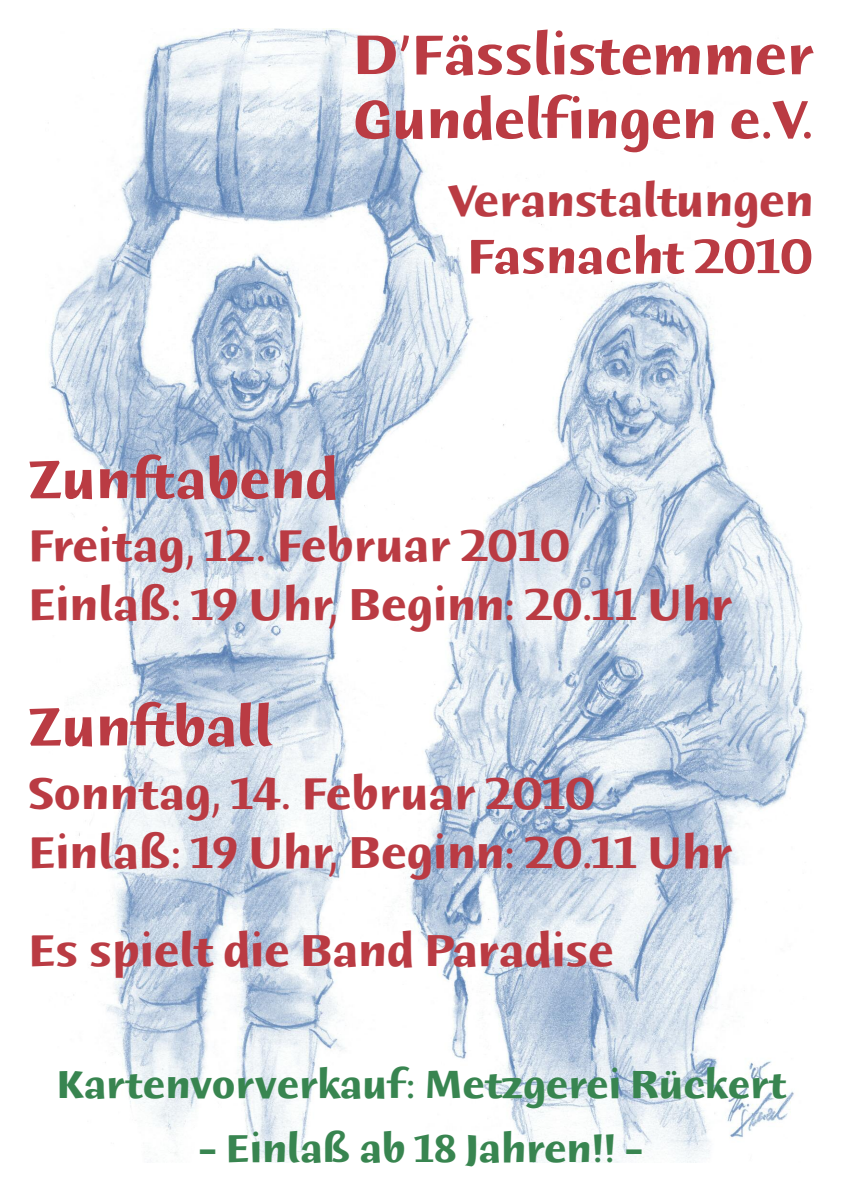
<style>
.page{position:relative;width:842px;height:1191px;background:#fff}
.page>*{position:absolute;margin:0;border:0;box-sizing:border-box;transform-origin:0 0}
.t1{font:700 60px "Humana Sans ITC";color:#ba3b43}
.t2{font:700 58px "Humana Sans ITC";color:#ba3b43}
.t3{font:700 52px "Humana Sans ITC";color:#ba3b43}
.t4{font:700 48px/58.8px "Humana Sans ITC";color:#ba3b43}
.t5{font:700 42px "Humana Sans ITC";color:#388550}
</style>
<div class="page">
<img style="left:49px;top:28px;width:758px;height:1134px">
<p class="t1" style="left:353px;top:29px;width:462px">D’Fässlistemmer</p>
<p class="t2" style="left:353px;top:95px;width:462px">Gundelfingen e.V.</p>
<p class="t4" style="left:449px;top:175px;width:367px">Veranstaltungen</p>
<p class="t3" style="left:467px;top:234px;width:348px">Fasnacht 2010</p>
<p class="t2" style="left:28px;top:455px;width:311px">Zunftabend</p>
<p class="t4" style="left:28px;top:520px;width:706px">Freitag, 12. Februar 2010<br>Einlaß: 19 Uhr, Beginn: 20.11 Uhr</p>
<p class="t2" style="left:28px;top:702px;width:245px">Zunftball</p>
<p class="t4" style="left:28px;top:767px;width:706px">Sonntag, 14. Februar 2010<br>Einlaß: 19 Uhr, Beginn: 20.11 Uhr</p>
<p class="t4" style="left:28px;top:924px;width:587px">Es spielt die Band Paradise</p>
<p class="t5" style="left:56px;top:1067px;width:731px">Kartenvorverkauf: Metzgerei Rückert</p>
<p class="t5" style="left:199px;top:1131px;width:446px">– Einlaß ab 18 Jahren!! –</p>
</div>
